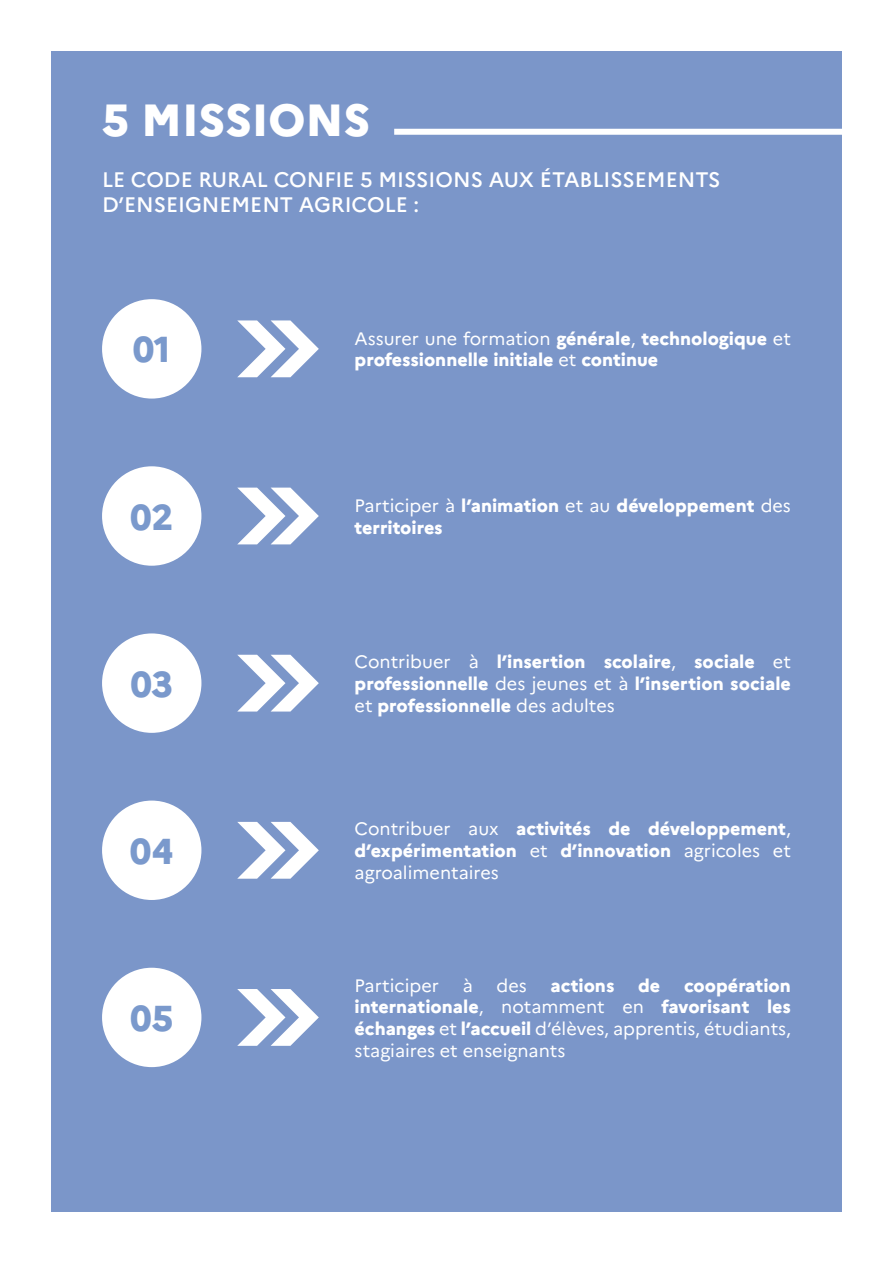
<style>
.page{position:relative;width:893px;height:1263px;background:#fff}
.page>*{position:absolute;margin:0;border:0;box-sizing:border-box;transform-origin:0 0}
.t1{font:800 45px "Marianne";color:#fff}
.t2{font:800 36px "Marianne";color:#7a99cc}
.t3{font:500 21px/25.2px "Marianne";color:#fff}
.t4{font:800 18px/21.6px "Marianne";color:#fff;text-align:justify}
.t5{font:18px/21.6px "Marianne";color:#fff;text-align:justify}
.s1{font-weight:800}
.s2{font-weight:400}
</style>
<div class="page">
<div style="left:51px;top:51px;width:791px;height:1161px;background:#7b96c9"></div>
<div style="left:394px;top:129px;width:499px;height:6px;background:#fff"></div>
<svg style="left:237px;top:320px;width:82px;height:57px"></svg>
<div style="left:102px;top:299px;width:99px;height:100px;background:#fff;border-radius:50%"></div>
<svg style="left:238px;top:488px;width:81px;height:56px"></svg>
<div style="left:102px;top:466px;width:99px;height:100px;background:#fff;border-radius:50%"></div>
<svg style="left:237px;top:655px;width:82px;height:56px"></svg>
<div style="left:102px;top:633px;width:99px;height:100px;background:#fff;border-radius:50%"></div>
<svg style="left:237px;top:822px;width:82px;height:57px"></svg>
<div style="left:102px;top:800px;width:99px;height:100px;background:#fff;border-radius:50%"></div>
<svg style="left:237px;top:989px;width:82px;height:57px"></svg>
<div style="left:102px;top:968px;width:99px;height:99px;background:#fff;border-radius:50%"></div>
<h1 class="t1" style="left:102px;top:92px;width:270px">5 MISSIONS</h1>
<p class="t3" style="left:102px;top:167px;width:620px">LE CODE RURAL CONFIE 5 MISSIONS AUX ÉTABLISSEMENTS<br>D’ENSEIGNEMENT AGRICOLE :</p>
<h2 class="t2" style="left:133px;top:328px;width:39px">01</h2>
<h2 class="t2" style="left:130px;top:495px;width:45px">02</h2>
<h2 class="t2" style="left:130px;top:662px;width:44px">03</h2>
<h2 class="t2" style="left:130px;top:829px;width:45px">04</h2>
<h2 class="t2" style="left:130px;top:996px;width:45px">05</h2>
<p class="t5" style="left:355px;top:328px;width:438px">Assurer une formation <span class="s1">générale</span>, <span class="s1">technologique</span> et</p>
<p class="t4" style="left:355px;top:349px;width:305px">professionnelle initiale <span class="s2">et</span> continue</p>
<p class="t4" style="left:355px;top:495px;width:438px"><span class="s2">Participer à</span> l’animation <span class="s2">et au</span> développement <span class="s2">des</span></p>
<p class="t4" style="left:355px;top:516px;width:90px">territoires</p>
<p class="t4" style="left:355px;top:651px;width:438px"><span class="s2">Contribuer à</span> l’insertion scolaire<span class="s2">,</span> sociale <span class="s2">et </span>professionnelle <span class="s2">des jeunes et à</span> l’insertion sociale <span class="s2">et</span> professionnelle <span class="s2">des adultes</span></p>
<p class="t4" style="left:355px;top:818px;width:438px"><span class="s2">Contribuer aux</span> activités de développement<span class="s2">, </span>d’expérimentation <span class="s2">et</span> d’innovation <span class="s2">agricoles et agroalimentaires</span></p>
<p class="t5" style="left:355px;top:974px;width:438px;text-indent:329px"><span class="s1">coopération internationale</span>, notamment en <span class="s1">favorisant les échanges</span> et <span class="s1">l’accueil</span> d’élèves, apprentis, étudiants, stagiaires et enseignants</p>
<p class="t5" style="left:355px;top:974px;width:86px">Participer</p>
<p class="t5" style="left:463px;top:974px;width:11px">à</p>
<p class="t5" style="left:496px;top:974px;width:32px">des</p>
<p class="t4" style="left:550px;top:974px;width:65px">actions</p>
<p class="t4" style="left:638px;top:974px;width:24px">de</p>
</div>
